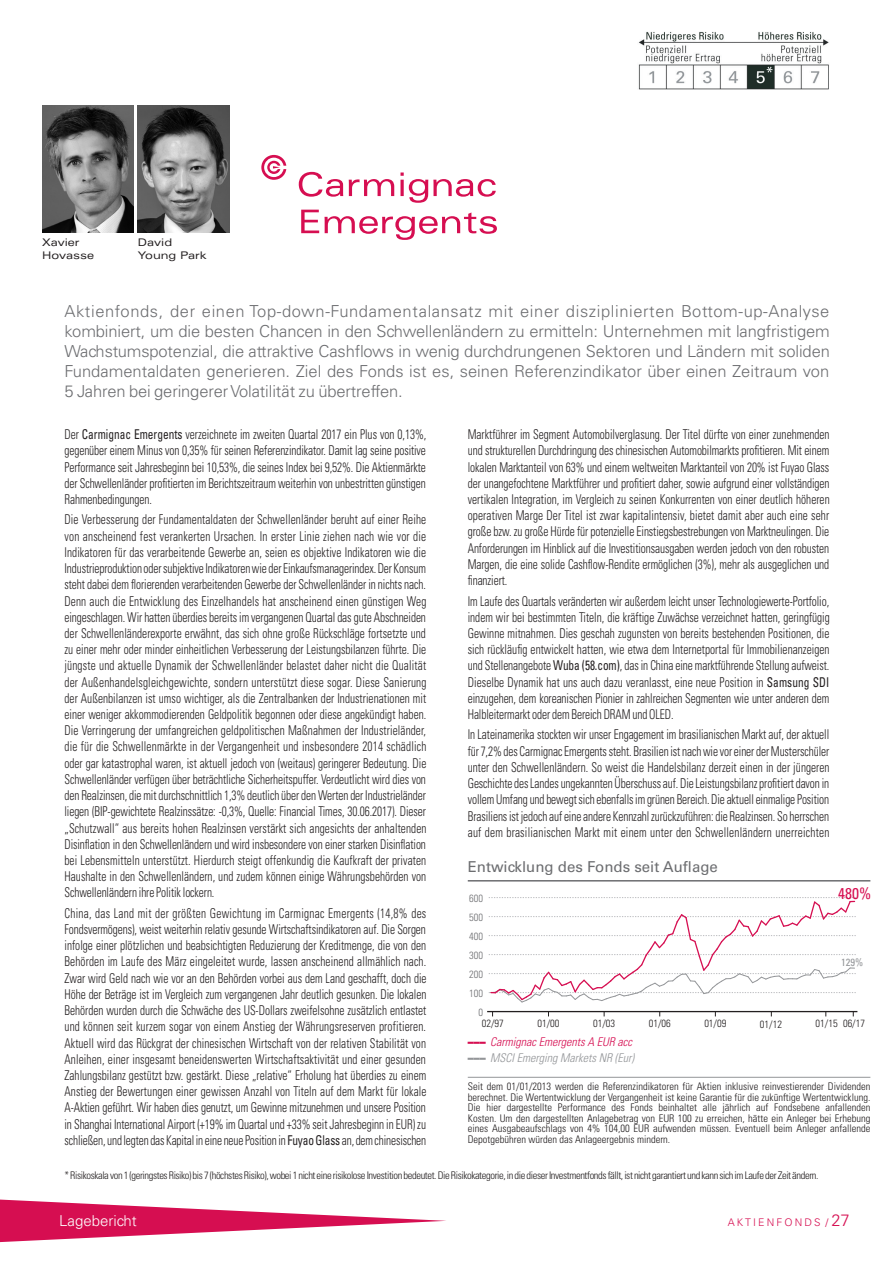
<style>
.page{position:relative;width:893px;height:1263px;background:#fff}
.page>*{position:absolute;margin:0;border:0;box-sizing:border-box;transform-origin:0 0}
.t1{font:300 16.5px/19.8px "Univers LT Std";letter-spacing:-.01em;color:#6c6d70;text-align:justify}
.t2{font:condensed 15.6px "Univers";color:#d60e51}
.t3{font:15px "Univers LT Std";color:#6c6d70}
.t4{font:300 15px "Univers LT Std";color:#fff}
.t5{font:300 condensed 13.5px/16.2px "Univers LT Std";letter-spacing:-.005em;color:#231f20;text-align:justify;scale:.84 1}
.t6{font:italic 300 condensed 12px/16.2px "Univers LT Std";color:#939598}
.t7{font:300 condensed 10.5px/10.5px "Univers LT Std";letter-spacing:-.035em;color:#231f20;text-align:justify}
.t8{font:300 condensed 10.5px "Univers";color:#231f20}
.t9{font:expanded 10.5px/12.6px "Univers LT Std";color:#231f20}
.t10{font:300 condensed 10.5px "Univers";color:#6c6d70}
.t11{font:300 10.5px "Univers LT Std";letter-spacing:.2em;color:#d60e51}
.t12{font:condensed 10.5px "Univers";color:#939598}
.s1{font-weight:400}
.s2{font-family:"Univers LT Std X Black";font-weight:400;font-style:normal;font-stretch:normal;color:#d60e51}
.s3{color:#d60e51}
.s4{font-family:"Univers LT Std X Black";font-weight:400;font-style:normal;font-stretch:normal}
.s5{font-size:16.5px}
</style>
<div class="page">
<svg style="left:0;top:1199px;width:446px;height:42px"></svg>
<img style="left:42px;top:105px;width:92px;height:128px">
<img style="left:138px;top:105px;width:91px;height:128px">
<svg style="left:298px;top:172px;width:96px;height:25px"></svg>
<svg style="left:400px;top:172px;width:95px;height:31px"></svg>
<svg style="left:261px;top:155px;width:25px;height:25px"></svg>
<svg style="left:301px;top:209px;width:195px;height:31px"></svg>
<img style="left:638px;top:31px;width:191px;height:59px">
<hr style="left:467px;top:879px;width:403px;height:2px;background:#6c6d70">
<hr style="left:487px;top:1010px;width:370px;height:1px;background:#231f20">
<svg style="left:488px;top:897px;width:368px;height:105px"></svg>
<hr style="left:467px;top:1076px;width:403px;height:1px;background:#939598">
<p class="t9" style="left:42px;top:236px;width:53px">Xavier<br>Hovasse</p>
<p class="t9" style="left:138px;top:236px;width:70px">David<br>Young Park</p>
<p class="t1" style="left:64px;top:301px;width:766px">Aktienfonds, der einen Top-down-Fundamentalansatz mit einer disziplinierten Bottom-up-Analyse kombiniert, um die besten Chancen in den Schwellenländern zu ermitteln: Unternehmen mit langfristigem Wachstumspotenzial, die attraktive Cashflows in wenig durchdrungenen Sektoren und Ländern mit soliden Fundamentaldaten generieren. Ziel des Fonds ist es, seinen Referenzindikator über einen Zeitraum von 5 Jahren bei geringerer Volatilität zu übertreffen.</p>
<p class="t5" style="left:64px;top:426px;width:432px">Der <span class="s1">Carmignac Emergents</span> verzeichnete im zweiten Quartal 2017 ein Plus von 0,13%, gegenüber einem Minus von 0,35% für seinen Referenzindikator. Damit lag seine positive Performance seit Jahresbeginn bei 10,53%, die seines Index bei 9,52%. Die Aktienmärkte der Schwellenländer profitierten im Berichtszeitraum weiterhin von unbestritten günstigen Rahmenbedingungen.</p>
<p class="t5" style="left:64px;top:511px;width:432px">Die Verbesserung der Fundamentaldaten der Schwellenländer beruht auf einer Reihe von anscheinend fest verankerten Ursachen. In erster Linie ziehen nach wie vor die Indikatoren für das verarbeitende Gewerbe an, seien es objektive Indikatoren wie die Industrieproduktion oder subjektive Indikatoren wie der Einkaufsmanagerindex. Der Konsum steht dabei dem florierenden verarbeitenden Gewerbe der Schwellenländer in nichts nach.<br>Denn auch die Entwicklung des Einzelhandels hat anscheinend einen günstigen Weg eingeschlagen. Wir hatten überdies bereits im vergangenen Quartal das gute Abschneiden der Schwellenländerexporte erwähnt, das sich ohne große Rückschläge fortsetzte und zu einer mehr oder minder einheitlichen Verbesserung der Leistungsbilanzen führte. Die jüngste und aktuelle Dynamik der Schwellenländer belastet daher nicht die Qualität der Außenhandelsgleichgewichte, sondern unterstützt diese sogar. Diese Sanierung der Außenbilanzen ist umso wichtiger, als die Zentralbanken der Industrienationen mit einer weniger akkommodierenden Geldpolitik begonnen oder diese angekündigt haben.<br>Die Verringerung der umfangreichen geldpolitischen Maßnahmen der Industrieländer, die für die Schwellenmärkte in der Vergangenheit und insbesondere 2014 schädlich oder gar katastrophal waren, ist aktuell jedoch von (weitaus) geringerer Bedeutung. Die Schwellenländer verfügen über beträchtliche Sicherheitspuffer. Verdeutlicht wird dies von den Realzinsen, die mit durchschnittlich 1,3% deutlich über den Werten der Industrieländer liegen (BIP-gewichtete Realzinssätze: -0,3%, Quelle: Financial Times, 30.06.2017). Dieser „Schutzwall“ aus bereits hohen Realzinsen verstärkt sich angesichts der anhaltenden Disinflation in den Schwellenländern und wird insbesondere von einer starken Disinflation bei Lebensmitteln unterstützt. Hierdurch steigt offenkundig die Kaufkraft der privaten Haushalte in den Schwellenländern, und zudem können einige Währungsbehörden von Schwellenländern ihre Politik lockern.</p>
<p class="t5" style="left:64px;top:904px;width:432px">China, das Land mit der größten Gewichtung im Carmignac Emergents (14,8% des Fondsvermögens), weist weiterhin relativ gesunde Wirtschaftsindikatoren auf. Die Sorgen infolge einer plötzlichen und beabsichtigten Reduzierung der Kreditmenge, die von den Behörden im Laufe des März eingeleitet wurde, lassen anscheinend allmählich nach.<br>Zwar wird Geld nach wie vor an den Behörden vorbei aus dem Land geschafft, doch die Höhe der Beträge ist im Vergleich zum vergangenen Jahr deutlich gesunken. Die lokalen Behörden wurden durch die Schwäche des US-Dollars zweifelsohne zusätzlich entlastet und können seit kurzem sogar von einem Anstieg der Währungsreserven profitieren.<br>Aktuell wird das Rückgrat der chinesischen Wirtschaft von der relativen Stabilität von Anleihen, einer insgesamt beneidenswerten Wirtschaftsaktivität und einer gesunden Zahlungsbilanz gestützt bzw. gestärkt. Diese „relative“ Erholung hat überdies zu einem Anstieg der Bewertungen einer gewissen Anzahl von Titeln auf dem Markt für lokale A-Aktien geführt. Wir haben dies genutzt, um Gewinne mitzunehmen und unsere Position in Shanghai International Airport (+19% im Quartal und +33% seit Jahresbeginn in EUR) zu schließen, und legten das Kapital in eine neue Position in <span class="s1">Fuyao Glass</span> an, dem chinesischen</p>
<p class="t5" style="left:467px;top:426px;width:432px">Marktführer im Segment Automobilverglasung. Der Titel dürfte von einer zunehmenden und strukturellen Durchdringung des chinesischen Automobilmarkts profitieren. Mit einem lokalen Marktanteil von 63% und einem weltweiten Marktanteil von 20% ist Fuyao Glass der unangefochtene Marktführer und profitiert daher, sowie aufgrund einer vollständigen vertikalen Integration, im Vergleich zu seinen Konkurrenten von einer deutlich höheren operativen Marge Der Titel ist zwar kapitalintensiv, bietet damit aber auch eine sehr große bzw. zu große Hürde für potenzielle Einstiegsbestrebungen von Marktneulingen. Die Anforderungen im Hinblick auf die Investitionsausgaben werden jedoch von den robusten Margen, die eine solide Cashflow-Rendite ermöglichen (3%), mehr als ausgeglichen und finanziert.</p>
<p class="t5" style="left:467px;top:592px;width:432px">Im Laufe des Quartals veränderten wir außerdem leicht unser Technologiewerte-Portfolio, indem wir bei bestimmten Titeln, die kräftige Zuwächse verzeichnet hatten, geringfügig Gewinne mitnahmen. Dies geschah zugunsten von bereits bestehenden Positionen, die sich rückläufig entwickelt hatten, wie etwa dem Internetportal für Immobilienanzeigen und Stellenangebote <span class="s1">Wuba (58.com)</span>, das in China eine marktführende Stellung aufweist.<br>Dieselbe Dynamik hat uns auch dazu veranlasst, eine neue Position in <span class="s1">Samsung SDI </span>einzugehen, dem koreanischen Pionier in zahlreichen Segmenten wie unter anderen dem Halbleitermarkt oder dem Bereich DRAM und OLED.</p>
<p class="t5" style="left:467px;top:726px;width:432px">In Lateinamerika stockten wir unser Engagement im brasilianischen Markt auf, der aktuell für 7,2% des Carmignac Emergents steht. Brasilien ist nach wie vor einer der Musterschüler unter den Schwellenländern. So weist die Handelsbilanz derzeit einen in der jüngeren Geschichte des Landes ungekannten Überschuss auf. Die Leistungsbilanz profitiert davon in vollem Umfang und bewegt sich ebenfalls im grünen Bereich. Die aktuell einmalige Position Brasiliens ist jedoch auf eine andere Kennzahl zurückzuführen: die Realzinsen. So herrschen auf dem brasilianischen Markt mit einem unter den Schwellenländern unerreichten</p>
<p class="t3" style="left:467px;top:857px;width:251px">Entwicklung des Fonds seit Auflage</p>
<p class="t10" style="left:469px;top:891px;width:15px">600</p>
<p class="t2" style="left:837px;top:883px;width:35px">480%</p>
<p class="t10" style="left:469px;top:910px;width:15px">500</p>
<p class="t10" style="left:469px;top:929px;width:15px">400</p>
<p class="t10" style="left:469px;top:948px;width:15px">300</p>
<p class="t12" style="left:840px;top:955px;width:24px">129%</p>
<p class="t10" style="left:469px;top:967px;width:15px">200</p>
<p class="t10" style="left:469px;top:986px;width:15px">100</p>
<p class="t10" style="left:478px;top:1005px;width:6px">0</p>
<p class="t8" style="left:481px;top:1017px;width:24px">02/97</p>
<p class="t8" style="left:537px;top:1017px;width:24px">01/00</p>
<p class="t8" style="left:593px;top:1017px;width:24px">01/03</p>
<p class="t8" style="left:648px;top:1017px;width:24px">01/06</p>
<p class="t8" style="left:704px;top:1017px;width:24px">01/09</p>
<p class="t8" style="left:759px;top:1017px;width:24px">01/12</p>
<p class="t8" style="left:815px;top:1017px;width:51px">01/15 06/17</p>
<p class="t6" style="left:467px;top:1033px;width:168px"><span class="s2">–––</span> <span class="s3">Carmignac Emergents A EUR acc </span><span class="s4">–––</span> MSCI Emerging Markets NR (Eur)</p>
<p class="t7" style="left:467px;top:1081px;width:404px">Seit dem 01/01/2013 werden die Referenzindikatoren für Aktien inklusive reinvestierender Dividenden berechnet. Die Wertentwicklung der Vergangenheit ist keine Garantie für die zukünftige Wertentwicklung.<br>Die hier dargestellte Performance des Fonds beinhaltet alle jährlich auf Fondsebene anfallenden Kosten. Um den dargestellten Anlagebetrag von EUR 100 zu erreichen, hätte ein Anleger bei Erhebung eines Ausgabeaufschlags von 4% 104,00 EUR aufwenden müssen. Eventuell beim Anleger anfallende Depotgebühren würden das Anlageergebnis mindern.</p>
<p class="t7" style="left:64px;top:1170px;width:755px">* Risikoskala von 1 (geringstes Risiko) bis 7 (höchstes Risiko), wobei 1 nicht eine risikolose Investition bedeutet. Die Risikokategorie, in die dieser Investmentfonds fällt, ist nicht garantiert und kann sich im Laufe der Zeit ändern.</p>
<p class="t4" style="left:59px;top:1211px;width:79px">Lagebericht</p>
<p class="t11" style="left:727px;top:1215px;width:123px">AKTIENFONDS / <span class="s5">27</span></p>
</div>
